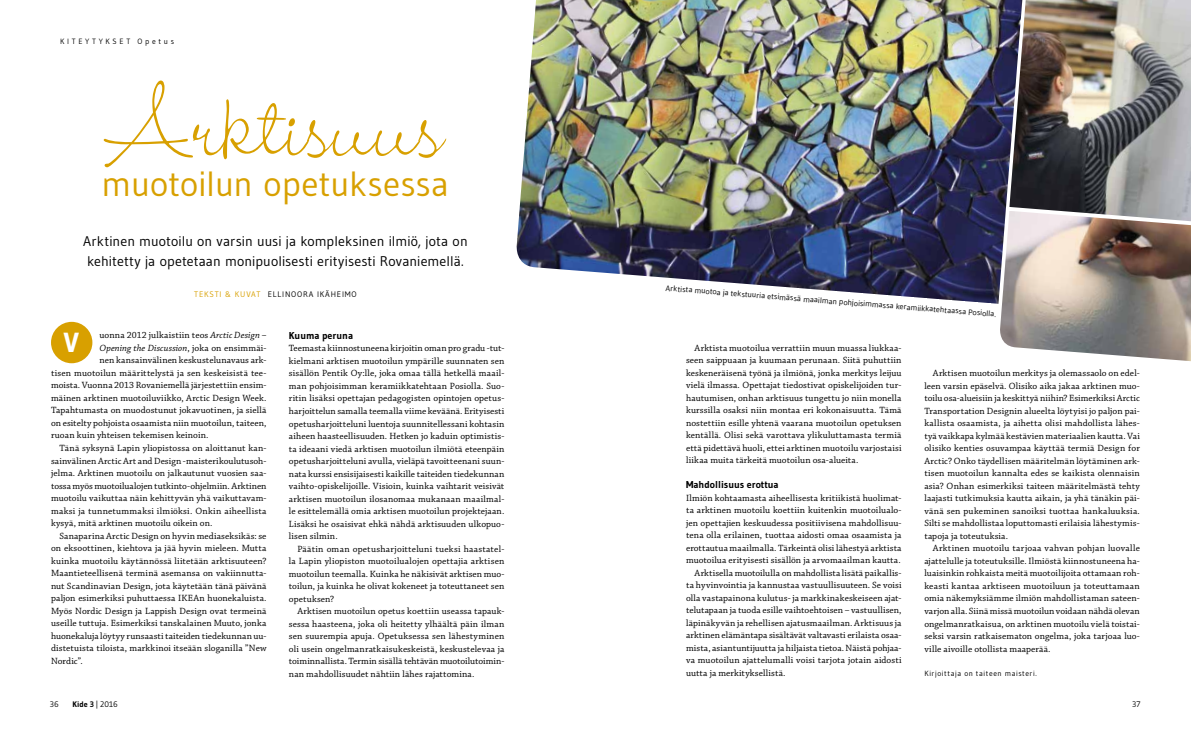
<style>
.page{position:relative;width:1191px;height:735px;background:#fff}
.page>*{position:absolute;margin:0;border:0;box-sizing:border-box;transform-origin:0 0}
.t1{font:300 116px "Wendy LP Std";color:#d8a000}
.t2{font:67.2px "Chaparral Pro";color:#fff}
.t3{font:35px "Gudea";color:#d8a000}
.t4{font:700 27.6px "Gudea";color:#fff}
.t5{font:14px/20px "Gudea";letter-spacing:.005em;color:#000}
.t6{font:700 10px "Gudea";color:#000}
.t7{font:9.5px/12.5px "Chaparral Pro";letter-spacing:.015em;color:#000;text-align:justify}
.t8{font:9.5px "Chaparral Pro";letter-spacing:-.005em;color:#000}
.t9{font:9.5px "Chaparral Pro";letter-spacing:.035em;color:#000}
.t10{font:italic 9.5px "Chaparral Pro";letter-spacing:.005em;color:#000}
.t11{font:8px "Gudea";letter-spacing:.1em;color:#000}
.t12{font:700 8px "Gudea";color:#000}
.t13{font:7.7px "Gudea";letter-spacing:.35em;color:#000}
.t14{font:7.5px "Gudea";letter-spacing:.08em;color:#000}
.s1{color:#d8a000}
.s2{font-style:italic}
.s3{font-style:normal}
.s4{font-weight:400}
</style>
<div class="page">
<div style="left:51px;top:321px;width:41px;height:42px;background:#d8a000;border-radius:50%"></div>
<img style="left:516px;top:0;width:493px;height:303px">
<img style="left:1009px;top:0;width:182px;height:211px">
<img style="left:998px;top:211px;width:193px;height:150px">
<p class="t13" style="left:60px;top:36px;width:115px">KITEYTYKSET Opetus</p>
<h1 class="t1" style="left:106px;top:62px;width:339px">Arktisuus</h1>
<h3 class="t3" style="left:101px;top:162px;width:349px">muotoilun opetuksessa</h3>
<h3 class="t5" style="left:83px;top:231px;width:386px">Arktinen muotoilu on varsin uusi ja kompleksinen ilmiö, jota on kehitetty ja opetetaan monipuolisesti erityisesti Rovaniemellä.</h3>
<p class="t11" style="left:194px;top:289px;width:164px"><span class="s1">TEKSTI &amp; KUVAT</span> ELLINOORA IKÄHEIMO</p>
<h2 class="t2" style="left:51px;top:304px;width:37px">L</h2>
<p class="t7" style="left:100px;top:329px;width:168px">uonna 2012 julkaistiin teos <span class="s2">Arctic Design –</span></p>
<p class="t10" style="left:100px;top:342px;width:168px">Opening the Discussion<span class="s3">, joka on ensimmäi-</span></p>
<p class="t7" style="left:100px;top:354px;width:168px">nen kansainvälinen keskustelunavaus ark-</p>
<p class="t7" style="left:51px;top:367px;width:217px">tisen muotoilun määrittelystä ja sen keskeisistä tee-</p>
<p class="t7" style="left:51px;top:379px;width:217px">moista. Vuonna 2013 Rovaniemellä järjestettiin ensim-</p>
<p class="t7" style="left:51px;top:392px;width:217px">mäinen arktinen muotoiluviikko, Arctic Design Week.</p>
<p class="t7" style="left:51px;top:404px;width:217px">Tapahtumasta on muodostunut jokavuotinen, ja siellä</p>
<p class="t7" style="left:51px;top:417px;width:217px">on esitelty pohjoista osaamista niin muotoilun, taiteen,</p>
<p class="t7" style="left:51px;top:429px;width:159px">ruoan kuin yhteisen tekemisen keinoin.</p>
<p class="t7" style="left:60px;top:442px;width:208px">Tänä syksynä Lapin yliopistossa on aloittanut kan-</p>
<p class="t7" style="left:51px;top:454px;width:217px">sainvälinen Arctic Art and Design -maisterikoulutusoh-</p>
<p class="t7" style="left:51px;top:467px;width:217px">jelma. Arktinen muotoilu on jalkautunut vuosien saa-</p>
<p class="t8" style="left:51px;top:480px;width:217px">tossa myös muotoilualojen tutkinto-ohjelmiin. Arktinen</p>
<p class="t7" style="left:51px;top:492px;width:217px">muotoilu vaikuttaa näin kehittyvän yhä vaikuttavam-</p>
<p class="t9" style="left:51px;top:505px;width:217px">maksi ja tunnetummaksi ilmiöksi. Onkin aiheellista</p>
<p class="t7" style="left:51px;top:517px;width:163px">kysyä, mitä arktinen muotoilu oikein on.</p>
<p class="t7" style="left:60px;top:529px;width:208px">Sanaparina Arctic Design on hyvin mediaseksikäs: se</p>
<p class="t7" style="left:51px;top:542px;width:217px">on eksoottinen, kiehtova ja jää hyvin mieleen. Mutta</p>
<p class="t7" style="left:51px;top:554px;width:217px">kuinka muotoilu käytännössä liitetään arktisuuteen?</p>
<p class="t7" style="left:51px;top:567px;width:217px">Maantieteellisenä terminä asemansa on vakiinnutta-</p>
<p class="t7" style="left:51px;top:579px;width:217px">nut Scandinavian Design, jota käytetään tänä päivänä</p>
<p class="t7" style="left:51px;top:592px;width:217px">paljon esimerkiksi puhuttaessa IKEAn huonekaluista.</p>
<p class="t7" style="left:51px;top:604px;width:217px">Myös Nordic Design ja Lappish Design ovat termeinä</p>
<p class="t7" style="left:51px;top:617px;width:217px">useille tuttuja. Esimerkiksi tanskalainen Muuto, jonka</p>
<p class="t7" style="left:51px;top:629px;width:217px">huonekaluja löytyy runsaasti taiteiden tiedekunnan uu-</p>
<p class="t7" style="left:51px;top:642px;width:217px">distetuista tiloista, markkinoi itseään sloganilla ”New</p>
<p class="t7" style="left:51px;top:654px;width:33px">Nordic”.</p>
<h3 class="t4" style="left:64px;top:325px;width:17px">V</h3>
<p class="t6" style="left:289px;top:329px;width:66px">Kuuma peruna</p>
<p class="t7" style="left:289px;top:342px;width:217px">Teemasta kiinnostuneena kirjoitin oman pro gradu -tut&shy;kielmani arktisen muotoilun ympärille suunnaten sen sisällön Pentik Oy:lle, joka omaa tällä hetkellä maail&shy;man pohjoisimman keramiikkatehtaan Posiolla. Suo&shy;ritin lisäksi opettajan pedagogisten opintojen opetus&shy;harjoittelun samalla teemalla viime keväänä. Erityisesti opetusharjoitteluni luentoja suunnitellessani kohtasin aiheen haasteellisuuden. Hetken jo kaduin optimistis&shy;ta ideaani viedä arktisen muotoilun ilmiötä eteenpäin opetusharjoitteluni avulla, vieläpä tavoitteenani suun&shy;nata kurssi ensisijaisesti kaikille taiteiden tiedekunnan vaihto-opiskelijoille. Visioin, kuinka vaihtarit veisivät arktisen muotoilun ilosanomaa mukanaan maailmal&shy;le esittelemällä omia arktisen muotoilun projektejaan.<br>Lisäksi he osaisivat ehkä nähdä arktisuuden ulkopuo&shy;lisen silmin.</p>
<p class="t7" style="left:289px;top:542px;width:217px;text-indent:9px">Päätin oman opetusharjoitteluni tueksi haastatel&shy;la Lapin yliopiston muotoilualojen opettajia arktisen muotoilun teemalla. Kuinka he näkisivät arktisen muo&shy;toilun, ja kuinka he olivat kokeneet ja toteuttaneet sen opetuksen?</p>
<p class="t7" style="left:289px;top:605px;width:217px;text-indent:9px">Arktisen muotoilun opetus koettiin useassa tapauk&shy;sessa haasteena, joka oli heitetty ylhäältä päin ilman sen suurempia apuja. Opetuksessa sen lähestyminen oli usein ongelmanratkaisukeskeistä, keskustelevaa ja toiminnallista. Termin sisällä tehtävän muotoilutoimin&shy;nan mahdollisuudet nähtiin lähes rajattomina.</p>
<p class="t11" style="left:666px;top:281px;width:333px;rotate:5deg">Arktista muotoa ja tekstuuria etsimässä maailman pohjoisimmassa keramiikkatehtaassa Posiolla.</p>
<p class="t7" style="left:686px;top:341px;width:217px;text-indent:9px">Arktista muotoilua verrattiin muun muassa liukkaa&shy;seen saippuaan ja kuumaan perunaan. Siitä puhuttiin keskeneräisenä työnä ja ilmiönä, jonka merkitys leijuu vielä ilmassa. Opettajat tiedostivat opiskelijoiden tur&shy;hautumisen, onhan arktisuus tungettu jo niin monella kurssilla osaksi niin montaa eri kokonaisuutta. Tämä nostettiin esille yhtenä vaarana muotoilun opetuksen kentällä. Olisi sekä varottava ylikuluttamasta termiä että pidettävä huoli, ettei arktinen muotoilu varjostaisi liikaa muita tärkeitä muotoilun osa-alueita.</p>
<p class="t6" style="left:686px;top:478px;width:94px">Mahdollisuus erottua</p>
<p class="t7" style="left:686px;top:491px;width:217px">Ilmiön kohtaamasta aiheellisesta kritiikistä huolimat-</p>
<p class="t7" style="left:686px;top:504px;width:217px">ta arktinen muotoilu koettiin kuitenkin muotoilualo-</p>
<p class="t7" style="left:686px;top:516px;width:217px">jen opettajien keskuudessa positiivisena mahdollisuu-</p>
<p class="t7" style="left:686px;top:529px;width:217px">tena olla erilainen, tuottaa aidosti omaa osaamista ja</p>
<p class="t7" style="left:686px;top:541px;width:217px">erottautua maailmalla. Tärkeintä olisi lähestyä arktista</p>
<p class="t7" style="left:686px;top:554px;width:216px">muotoilua erityisesti sisällön ja arvomaailman kautta.</p>
<p class="t7" style="left:694px;top:566px;width:208px">Arktisella muotoilulla on mahdollista lisätä paikallis-</p>
<p class="t7" style="left:686px;top:579px;width:217px">ta hyvinvointia ja kannustaa vastuullisuuteen. Se voisi</p>
<p class="t7" style="left:686px;top:591px;width:217px">olla vastapainona kulutus- ja markkinakeskeiseen ajat-</p>
<p class="t7" style="left:686px;top:604px;width:217px">telutapaan ja tuoda esille vaihtoehtoisen – vastuullisen,</p>
<p class="t7" style="left:686px;top:616px;width:217px">läpinäkyvän ja rehellisen ajatusmaailman. Arktisuus ja</p>
<p class="t7" style="left:686px;top:629px;width:217px">arktinen elämäntapa sisältävät valtavasti erilaista osaa-</p>
<p class="t7" style="left:686px;top:641px;width:217px">mista, asiantuntijuutta ja hiljaista tietoa. Näistä pohjaa-</p>
<p class="t7" style="left:686px;top:654px;width:217px">va muotoilun ajattelumalli voisi tarjota jotain aidosti</p>
<p class="t7" style="left:686px;top:666px;width:101px">uutta ja merkityksellistä.</p>
<p class="t7" style="left:924px;top:367px;width:217px;text-indent:9px">Arktisen muotoilun merkitys ja olemassaolo on edel&shy;leen varsin epäselvä. Olisiko aika jakaa arktinen muo&shy;toilu osa-alueisiin ja keskittyä niihin? Esimerkiksi Arctic Transportation Designin alueelta löytyisi jo paljon pai&shy;kallista osaamista, ja aihetta olisi mahdollista lähes&shy;tyä vaikkapa kylmää kestävien materiaalien kautta. Vai olisiko kenties osuvampaa käyttää termiä Design for Arctic? Onko täydellisen määritelmän löytäminen ark&shy;tisen muotoilun kannalta edes se kaikista olennaisin asia? Onhan esimerkiksi taiteen määritelmästä tehty laajasti tutkimuksia kautta aikain, ja yhä tänäkin päi&shy;vänä sen pukeminen sanoiksi tuottaa hankaluuksia.<br>Silti se mahdollistaa loputtomasti erilaisia lähestymis&shy;tapoja ja toteutuksia.</p>
<p class="t7" style="left:924px;top:542px;width:217px;text-indent:9px">Arktinen muotoilu tarjoaa vahvan pohjan luovalle ajattelulle ja toteutuksille. Ilmiöstä kiinnostuneena ha&shy;luaisinkin rohkaista meitä muotoilijoita ottamaan roh&shy;keasti kantaa arktiseen muotoiluun ja toteuttamaan omia näkemyksiämme ilmiön mahdollistaman sateen&shy;varjon alla. Siinä missä muotoilun voidaan nähdä olevan ongelmanratkaisua, on arktinen muotoilu vielä toistai&shy;seksi varsin ratkaisematon ongelma, joka tarjoaa luo&shy;ville aivoille otollista maaperää.</p>
<p class="t14" style="left:924px;top:667px;width:114px">Kirjoittaja on taiteen maisteri.</p>
<p class="t11" style="left:50px;top:698px;width:10px">36</p>
<p class="t12" style="left:73px;top:698px;width:47px">Kide 3 <span class="s4">| 2016</span></p>
<p class="t11" style="left:1132px;top:698px;width:10px">37</p>
</div>
